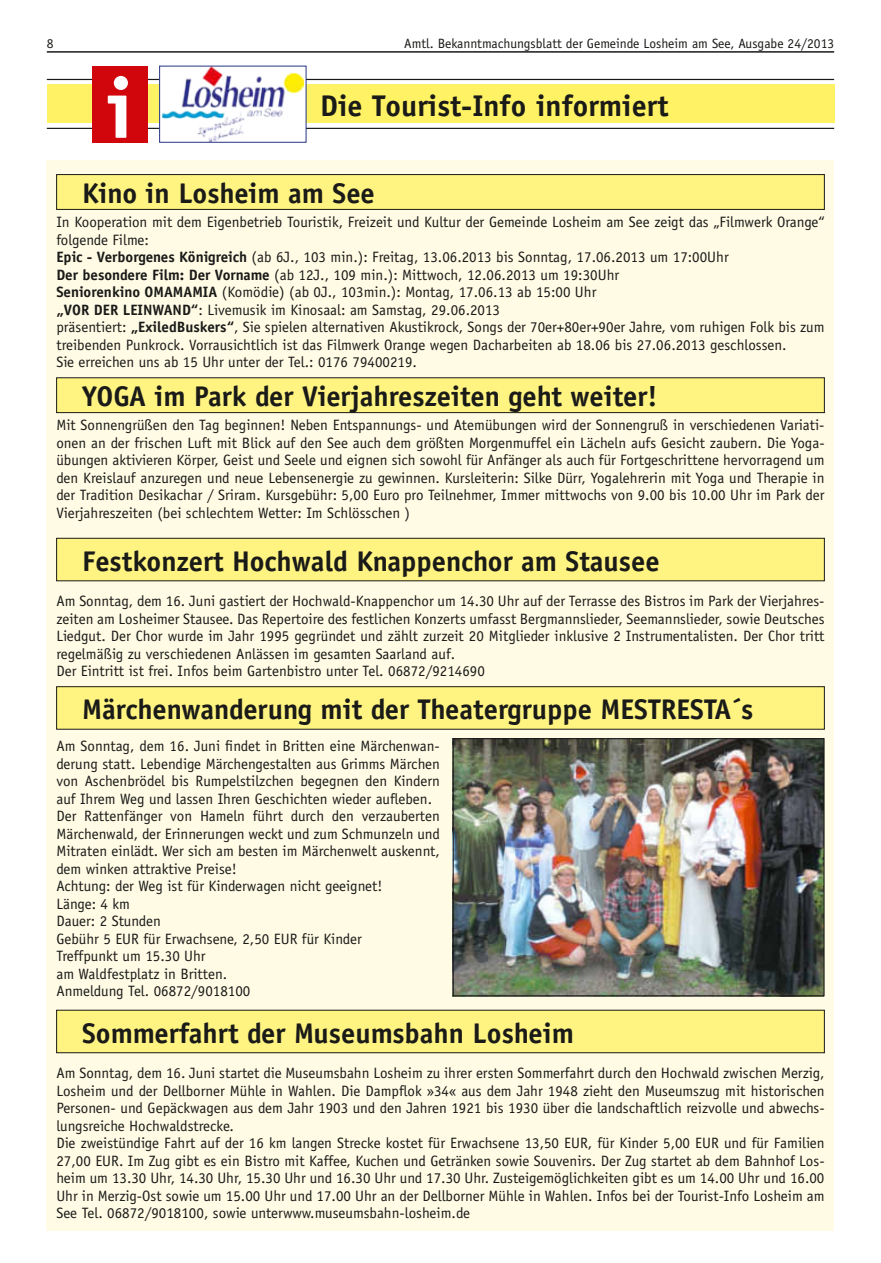
<style>
.page{position:relative;width:881px;height:1263px;background:#fff}
.page>*{position:absolute;margin:0;border:0;box-sizing:border-box;transform-origin:0 0}
.t1{font:700 85.5px "Officina Sans LT";color:#fff}
.t2{font:700 30px "Officina Sans LT";color:#1a1a18}
.t3{font:700 28.5px "Officina Sans LT";color:#1a1a18}
.t4{font:15px/17.5px "Officina Sans LT";color:#1a1a18}
.t5{font:13.5px "Officina Sans LT";color:#1a1a18}
.s1{font-weight:700}
</style>
<div class="page">
<hr style="left:47px;top:51px;width:786px;height:2px;background:#1a1a18">
<div style="left:47px;top:85px;width:786px;height:38px;background:#fff264"></div>
<hr style="left:47px;top:128px;width:786px;height:1px;background:#1a1a18">
<hr style="left:47px;top:79px;width:786px;height:1px;background:#1a1a18">
<img style="left:162px;top:68px;width:141px;height:73px">
<div style="left:159px;top:66px;width:147px;height:77px;border:1px solid #253483"></div>
<div style="left:92px;top:66px;width:55px;height:77px;background:#d1050c"></div>
<div style="left:47px;top:160px;width:786px;height:1071px;background:#fffbe5"></div>
<div style="left:57px;top:175px;width:767px;height:34px;background:#fff481"></div>
<div style="left:56px;top:174px;width:768px;height:36px;border:1px solid #1a1a18"></div>
<div style="left:57px;top:378px;width:767px;height:35px;background:#fff481"></div>
<div style="left:56px;top:377px;width:768px;height:36px;border:1px solid #1a1a18"></div>
<div style="left:57px;top:538px;width:767px;height:43px;background:#fff481"></div>
<div style="left:56px;top:538px;width:768px;height:43px;border:1px solid #1a1a18"></div>
<div style="left:57px;top:687px;width:767px;height:42px;background:#fff481"></div>
<div style="left:56px;top:686px;width:768px;height:43px;border:1px solid #1a1a18"></div>
<img style="left:454px;top:740px;width:368px;height:254px">
<div style="left:452px;top:738px;width:372px;height:258px;border:1px solid #1a1a18"></div>
<div style="left:57px;top:1010px;width:767px;height:43px;background:#fff481"></div>
<div style="left:56px;top:1010px;width:768px;height:43px;border:1px solid #1a1a18"></div>
<p class="t5" style="left:47px;top:35px;width:8px">8</p>
<p class="t5" style="left:404px;top:35px;width:431px">Amtl. Bekanntmachungsblatt der Gemeinde Losheim am See, Ausgabe 24/2013</p>
<h1 class="t1" style="left:106px;top:55px;width:28px">i</h1>
<h2 class="t2" style="left:320px;top:87px;width:349px">Die Tourist-Info informiert</h2>
<h3 class="t3" style="left:82px;top:176px;width:294px">Kino in Losheim am See</h3>
<p class="t4" style="left:56px;top:213px;width:769px">In Kooperation mit dem Eigenbetrieb Touristik, Freizeit und Kultur der Gemeinde Losheim am See zeigt das „Filmwerk Orange“ folgende Filme:<br><span class="s1">Epic - Verborgenes Königreich</span> (ab 6J., 103 min.): Freitag, 13.06.2013 bis Sonntag, 17.06.2013 um 17:00Uhr<br><span class="s1">Der besondere Film: Der Vorname</span> (ab 12J., 109 min.): Mittwoch, 12.06.2013 um 19:30Uhr<br><span class="s1">Seniorenkino OMAMAMIA</span> (Komödie) (ab 0J., 103min.): Montag, 17.06.13 ab 15:00 Uhr<br><span class="s1">„VOR DER LEINWAND“</span>: Livemusik im Kinosaal: am Samstag, 29.06.2013<br>präsentiert: <span class="s1">„ExiledBuskers“</span>, Sie spielen alternativen Akustikrock, Songs der 70er+80er+90er Jahre, vom ruhigen Folk bis zum treibenden Punkrock. Vorrausichtlich ist das Filmwerk Orange wegen Dacharbeiten ab 18.06 bis 27.06.2013 geschlossen.<br>Sie erreichen uns ab 15 Uhr unter der Tel.: 0176 79400219.</p>
<h3 class="t3" style="left:82px;top:379px;width:576px">YOGA im Park der Vierjahreszeiten geht weiter!</h3>
<p class="t4" style="left:56px;top:416px;width:769px;text-align:justify">Mit Sonnengrüßen den Tag beginnen! Neben Entspannungs- und Atemübungen wird der Sonnengruß in verschiedenen Variati&shy;onen an der frischen Luft mit Blick auf den See auch dem größten Morgenmuffel ein Lächeln aufs Gesicht zaubern. Die Yoga&shy;übungen aktivieren Körper, Geist und Seele und eignen sich sowohl für Anfänger als auch für Fortgeschrittene hervorragend um den Kreislauf anzuregen und neue Lebensenergie zu gewinnen. Kursleiterin: Silke Dürr, Yogalehrerin mit Yoga und Therapie in der Tradition Desikachar / Sriram. Kursgebühr: 5,00 Euro pro Teilnehmer, Immer mittwochs von 9.00 bis 10.00 Uhr im Park der Vierjahreszeiten (bei schlechtem Wetter: Im Schlösschen )</p>
<h3 class="t3" style="left:82px;top:543px;width:578px">Festkonzert Hochwald Knappenchor am Stausee</h3>
<p class="t4" style="left:56px;top:592px;width:769px">Am Sonntag, dem 16. Juni gastiert der Hochwald-Knappenchor um 14.30 Uhr auf der Terrasse des Bistros im Park der Vierjahres&shy;zeiten am Losheimer Stausee. Das Repertoire des festlichen Konzerts umfasst Bergmannslieder, Seemannslieder, sowie Deutsches Liedgut. Der Chor wurde im Jahr 1995 gegründet und zählt zurzeit 20 Mitglieder inklusive 2 Instrumentalisten. Der Chor tritt regelmäßig zu verschiedenen Anlässen im gesamten Saarland auf.<br>Der Eintritt ist frei. Infos beim Gartenbistro unter Tel. 06872/9214690</p>
<h3 class="t3" style="left:82px;top:692px;width:672px">Märchenwanderung mit der Theatergruppe MESTRESTA´s</h3>
<p class="t4" style="left:56px;top:737px;width:385px">Am Sonntag, dem 16. Juni findet in Britten eine Märchenwan&shy;derung statt. Lebendige Märchengestalten aus Grimms Märchen von Aschenbrödel bis Rumpelstilzchen begegnen den Kindern auf Ihrem Weg und lassen Ihren Geschichten wieder aufleben.<br>Der Rattenfänger von Hameln führt durch den verzauberten Märchenwald, der Erinnerungen weckt und zum Schmunzeln und Mitraten einlädt. Wer sich am besten im Märchenwelt auskennt, dem winken attraktive Preise!<br>Achtung: der Weg ist für Kinderwagen nicht geeignet!<br>Länge: 4 km<br>Dauer: 2 Stunden<br>Gebühr 5 EUR für Erwachsene, 2,50 EUR für Kinder<br>Treffpunkt um 15.30 Uhr<br>am Waldfestplatz in Britten.<br>Anmeldung Tel. 06872/9018100</p>
<h3 class="t3" style="left:82px;top:1015px;width:493px">Sommerfahrt der Museumsbahn Losheim</h3>
<p class="t4" style="left:56px;top:1064px;width:769px">Am Sonntag, dem 16. Juni startet die Museumsbahn Losheim zu ihrer ersten Sommerfahrt durch den Hochwald zwischen Merzig, Losheim und der Dellborner Mühle in Wahlen. Die Dampflok »34« aus dem Jahr 1948 zieht den Museumszug mit historischen Personen- und Gepäckwagen aus dem Jahr 1903 und den Jahren 1921 bis 1930 über die landschaftlich reizvolle und abwechs&shy;lungsreiche Hochwaldstrecke.<br>Die zweistündige Fahrt auf der 16 km langen Strecke kostet für Erwachsene 13,50 EUR, für Kinder 5,00 EUR und für Familien 27,00 EUR. Im Zug gibt es ein Bistro mit Kaffee, Kuchen und Getränken sowie Souvenirs. Der Zug startet ab dem Bahnhof Los&shy;heim um 13.30 Uhr, 14.30 Uhr, 15.30 Uhr und 16.30 Uhr und 17.30 Uhr. Zusteigemöglichkeiten gibt es um 14.00 Uhr und 16.00<br>Uhr in Merzig-Ost sowie um 15.00 Uhr und 17.00 Uhr an der Dellborner Mühle in Wahlen. Infos bei der Tourist-Info Losheim am See Tel. 06872/9018100, sowie unterwww.museumsbahn-losheim.de</p>
</div>
